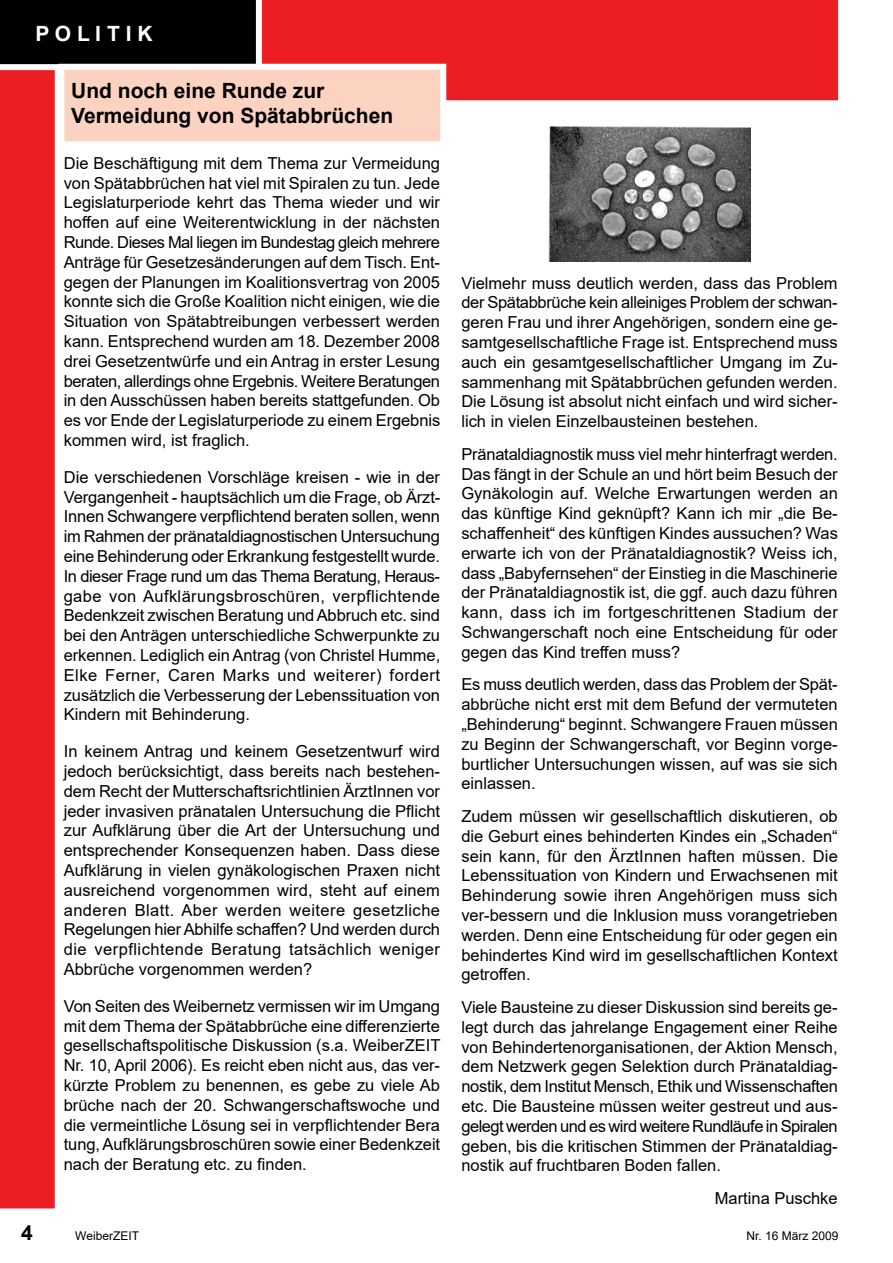
<style>
.page{position:relative;width:893px;height:1263px;background:#fff}
.page>*{position:absolute;margin:0;border:0;box-sizing:border-box;transform-origin:0 0}
.t1{font:700 21px/25.2px "Arial";color:#000}
.t2{font:700 21px "Arial";color:#fff}
.t3{font:16.5px/19.8px "Arial";color:#000;text-align:justify}
.t4{font:12px "Arial";color:#000}
</style>
<div class="page">
<div style="left:262px;top:0;width:577px;height:101px;background:#ed1d24"></div>
<div style="left:0;top:70px;width:55px;height:1139px;background:#ed1d24"></div>
<div style="left:0;top:0;width:262px;height:65px;background:#000"></div>
<img style="left:549px;top:127px;width:201px;height:134px">
<div style="left:58px;top:64px;width:388px;height:83px;background:#fcd3c1;border:6px solid #fff"></div>
<p class="t2" style="left:35px;top:19px;width:119px">P O L I T I K</p>
<h1 class="t1" style="left:71px;top:78px;width:324px">Und noch eine Runde zur<br>Vermeidung von Spätabbrüchen</h1>
<p class="t3" style="left:64px;top:153px;width:378px">Die Beschäftigung mit dem Thema zur Vermeidung von Spätabbrüchen hat viel mit Spiralen zu tun. Jede Legislaturperiode kehrt das Thema wieder und wir hoffen auf eine Weiterentwicklung in der nächsten Runde. Dieses Mal liegen im Bundestag gleich mehrere Anträge für Gesetzesänderungen auf dem Tisch. Ent&shy;gegen der Planungen im Koalitionsvertrag von 2005 konnte sich die Große Koalition nicht einigen, wie die Situation von Spätabtreibungen verbessert werden kann. Entsprechend wurden am 18. Dezember 2008 drei Gesetzentwürfe und ein Antrag in erster Lesung beraten, allerdings ohne Ergebnis. Weitere Beratungen in den Ausschüssen haben bereits stattgefunden. Ob es vor Ende der Legislaturperiode zu einem Ergebnis kommen wird, ist fraglich.</p>
<p class="t3" style="left:64px;top:467px;width:378px">Die verschiedenen Vorschläge kreisen - wie in der Vergangenheit - hauptsächlich um die Frage, ob Ärzt-Innen Schwangere verpflichtend beraten sollen, wenn im Rahmen der pränataldiagnostischen Untersuchung eine Behinderung oder Erkrankung festgestellt wurde.<br>In dieser Frage rund um das Thema Beratung, Heraus&shy;gabe von Aufklärungsbroschüren, verpflichtende Bedenkzeit zwischen Beratung und Abbruch etc. sind bei den Anträgen unterschiedliche Schwerpunkte zu erkennen. Lediglich ein Antrag (von Christel Humme, Elke Ferner, Caren Marks und weiterer) fordert zusätzlich die Verbesserung der Lebenssituation von Kindern mit Behinderung.</p>
<p class="t3" style="left:64px;top:741px;width:378px">In keinem Antrag und keinem Gesetzentwurf wird jedoch berücksichtigt, dass bereits nach bestehen&shy;dem Recht der Mutterschaftsrichtlinien ÄrztInnen vor jeder invasiven pränatalen Untersuchung die Pflicht zur Aufklärung über die Art der Untersuchung und entsprechender Konsequenzen haben. Dass diese Aufklärung in vielen gynäkologischen Praxen nicht ausreichend vorgenommen wird, steht auf einem anderen Blatt. Aber werden weitere gesetzliche Regelungen hier Abhilfe schaffen? Und werden durch die verpflichtende Beratung tatsächlich weniger Abbrüche vorgenommen werden?</p>
<p class="t3" style="left:64px;top:996px;width:378px">Von Seiten des Weibernetz vermissen wir im Umgang mit dem Thema der Spätabbrüche eine differenzierte gesellschaftspolitische Diskussion (s.a. WeiberZEIT Nr. 10, April 2006). Es reicht eben nicht aus, das ver&shy;kürzte Problem zu benennen, es gebe zu viele Ab brüche nach der 20. Schwangerschaftswoche und die vermeintliche Lösung sei in verpflichtender Bera tung, Aufklärungsbroschüren sowie einer Bedenkzeit nach der Beratung etc. zu finden.</p>
<p class="t3" style="left:461px;top:273px;width:378px">Vielmehr muss deutlich werden, dass das Problem der Spätabbrüche kein alleiniges Problem der schwan&shy;geren Frau und ihrer Angehörigen, sondern eine ge&shy;samtgesellschaftliche Frage ist. Entsprechend muss auch ein gesamtgesellschaftlicher Umgang im Zu&shy;sammenhang mit Spätabbrüchen gefunden werden.<br>Die Lösung ist absolut nicht einfach und wird sicher&shy;lich in vielen Einzelbausteinen bestehen.</p>
<p class="t3" style="left:461px;top:444px;width:378px">Pränataldiagnostik muss viel mehr hinterfragt werden.<br>Das fängt in der Schule an und hört beim Besuch der Gynäkologin auf. Welche Erwartungen werden an das künftige Kind geknüpft? Kann ich mir „die Be&shy;schaffenheit“ des künftigen Kindes aussuchen? Was erwarte ich von der Pränataldiagnostik? Weiss ich, dass „Babyfernsehen“ der Einstieg in die Maschinerie der Pränataldiagnostik ist, die ggf. auch dazu führen kann, dass ich im fortgeschrittenen Stadium der Schwangerschaft noch eine Entscheidung für oder gegen das Kind treffen muss?</p>
<p class="t3" style="left:461px;top:675px;width:378px">Es muss deutlich werden, dass das Problem der Spät&shy;abbrüche nicht erst mit dem Befund der vermuteten „Behinderung“ beginnt. Schwangere Frauen müssen zu Beginn der Schwangerschaft, vor Beginn vorge&shy;burtlicher Untersuchungen wissen, auf was sie sich einlassen.</p>
<p class="t3" style="left:461px;top:806px;width:378px">Zudem müssen wir gesellschaftlich diskutieren, ob die Geburt eines behinderten Kindes ein „Schaden“ sein kann, für den ÄrztInnen haften müssen. Die Lebenssituation von Kindern und Erwachsenen mit Behinderung sowie ihren Angehörigen muss sich ver-bessern und die Inklusion muss vorangetrieben werden. Denn eine Entscheidung für oder gegen ein behindertes Kind wird im gesellschaftlichen Kontext getroffen.</p>
<p class="t3" style="left:461px;top:997px;width:378px">Viele Bausteine zu dieser Diskussion sind bereits ge&shy;legt durch das jahrelange Engagement einer Reihe von Behindertenorganisationen, der Aktion Mensch, dem Netzwerk gegen Selektion durch Pränataldiag&shy;nostik, dem Institut Mensch, Ethik und Wissenschaften etc. Die Bausteine müssen weiter gestreut und aus&shy;gelegt werden und es wird weitere Rundläufe in Spiralen geben, bis die kritischen Stimmen der Pränataldiag&shy;nostik auf fruchtbaren Boden fallen.</p>
<p class="t3" style="left:715px;top:1188px;width:124px">Martina Puschke</p>
<p class="t1" style="left:21px;top:1220px;width:13px">4</p>
<p class="t4" style="left:75px;top:1228px;width:65px">WeiberZEIT</p>
<p class="t4" style="left:746px;top:1228px;width:94px">Nr. 16 März 2009</p>
</div>
